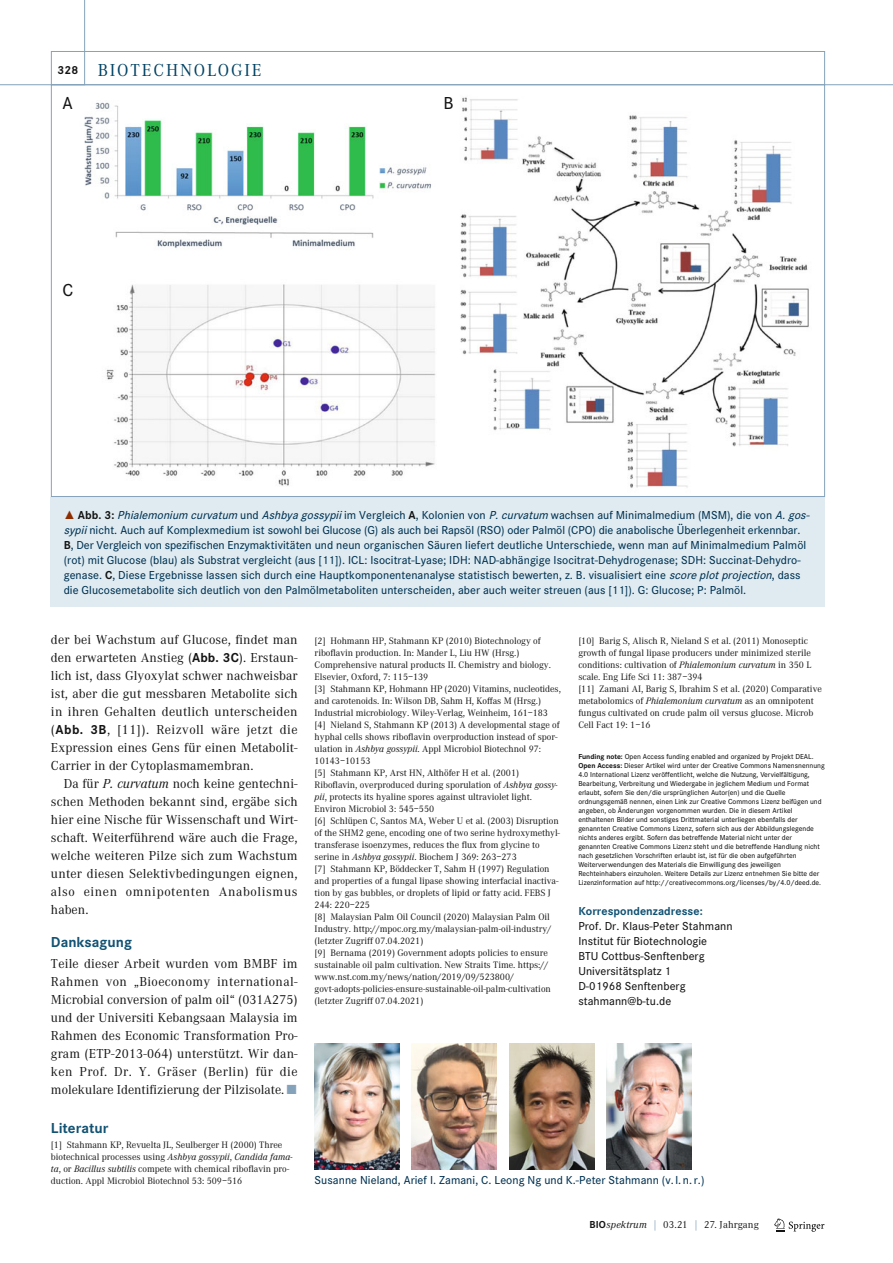
<style>
.page{position:relative;width:893px;height:1263px;background:#fff}
.page>*{position:absolute;margin:0;border:0;box-sizing:border-box;transform-origin:0 0}
.t1{font:18px "Corporate A";letter-spacing:.1em;color:#004264}
.t2{font:500 18px "Corporate S";color:#131413}
.t3{font:700 15px "Corporate S";color:#115273}
.t4{font:13.5px/18px "Corporate A";letter-spacing:.005em;color:#131413;text-align:justify}
.t5{font:500 12px/15px "Corporate S";letter-spacing:.005em;color:#003252}
.t6{font:500 12px/15px "Corporate S";letter-spacing:.005em;color:#131413}
.t7{font:700 12px "Corporate S";letter-spacing:.005em;color:#115273}
.t8{font:10.5px "Corporate A";letter-spacing:.015em;color:#131413}
.t9{font:9.75px/12px "Corporate A";letter-spacing:-.005em;color:#131413}
.t10{font:500 7.5px/9px "Corporate S";color:#131413}
.s1{font-family:"Corporate S";font-weight:700;font-size:12px;color:#131413}
.s2{font-family:"The Sans Expert";font-weight:400;color:#8d2d00}
.s3{font-weight:700;color:#131413}
.s4{font-style:italic}
.s5{font-family:"Corporate S";font-weight:700}
.s6{font-family:"The Sans Expert";color:#84a2ba}
.s7{font-weight:700}
.s8{color:#658ba6}
</style>
<div class="page">
<svg style="left:774px;top:1218px;width:50px;height:14px"></svg>
<div style="left:51px;top:497px;width:774px;height:109px;background:#dfebf1"></div>
<img style="left:84px;top:97px;width:725px;height:391px">
<img style="left:315px;top:1044px;width:85px;height:125px">
<img style="left:412px;top:1044px;width:85px;height:125px">
<img style="left:509px;top:1044px;width:85px;height:125px">
<img style="left:606px;top:1044px;width:85px;height:125px">
<svg style="left:0;top:0;width:85px;height:85px"></svg>
<div style="left:51px;top:51px;width:774px;height:34px;border:1px solid #84a2ba"></div>
<hr style="left:825px;top:84px;width:68px;height:1px;background:#84a2ba">
<h1 class="t1" style="left:58px;top:63px;width:206px"><span class="s1">328</span> BIOTECHNOLOGIE</h1>
<h1 class="t2" style="left:62px;top:96px;width:12px">A</h1>
<h1 class="t2" style="left:443px;top:96px;width:12px">B</h1>
<h1 class="t2" style="left:62px;top:284px;width:12px">C</h1>
<p class="t5" style="left:64px;top:508px;width:749px"><span class="s2">˚</span> <span class="s3">Abb. 3:</span> <span class="s4">Phialemonium curvatum</span> und <span class="s4">Ashbya gossypii</span>im Vergleich <span class="s3">A</span>, Kolonien von <span class="s4">P.curvatum</span> wachsen auf Minimalmedium (MSM), die von <span class="s4">A.gos&shy;sypii</span>nicht. Auch auf Komplexmedium ist sowohl bei Glucose (G) als auch bei Rapsöl (RSO) oder Palmöl (CPO) die anabolische Überlegenheit erkennbar.<br><span class="s3">B</span>, Der Vergleich von spezifischen Enzym aktivitäten und neun organischen Säuren liefert deutliche Unterschiede, wenn man auf Minimalmedium Palmöl (rot) mit Glucose (blau) als Substrat vergleicht (aus [11]). ICL: Isocitrat-Lyase; IDH: NAD-abhängige Isocitrat-Dehydrogenase; SDH: Succinat-Dehydro&shy;genase. <span class="s3">C</span>, Diese Ergebnisse lassen sich durch eine Hauptkomponentenanalyse statistisch bewerten, z. B. visualisiert eine <span class="s4">score plotprojection</span>, dass die Glucosemetabolite sich deutlich von den Palmölmetaboliten unterscheiden, aber auch weiter streuen (aus [11]). G: Glucose; P: Palmöl.</p>
<p class="t4" style="left:51px;top:632px;width:248px">der bei Wachstum auf Glucose, findet man den erwarteten Anstieg (<span class="s5">Abb. 3C</span>). Erstaun&shy;lich ist, dass Glyoxylat schwer nachweisbar ist, aber die gut messbaren Metabolite sich in ihren Gehalten deutlich unterscheiden (<span class="s5">Abb. 3B</span>, [11]). Reizvoll wäre jetzt die Expression eines Gens für einen Metabolit-Carrier in der Cytoplasmamembran.</p>
<p class="t4" style="left:51px;top:776px;width:248px;text-indent:13px">Da für <span class="s4">P. curvatum</span> noch keine gentechni&shy;schen Methoden bekannt sind, ergäbe sich hier eine Nische für Wissenschaft und Wirt&shy;schaft. Weiterführend wäre auch die Frage, welche weiteren Pilze sich zum Wachstum unter diesen Selektivbedingungen eignen, also einen omnipotenten Anabolismus haben.</p>
<h2 class="t3" style="left:51px;top:937px;width:83px">Danksagung</h2>
<p class="t4" style="left:51px;top:956px;width:248px">Teile dieser Arbeit wurden vom BMBF im Rahmen von „Bioeconomy international-Microbial conversion of palm oil“ (031A275) und der Universiti Kebangsaan Malaysia im Rahmen des Economic Transformation Pro&shy;gram (ETP-2013-064) unterstützt. Wir dan&shy;ken Prof. Dr. Y. Gräser (Berlin) für die moleku lare Identifizierung der Pilzisolate. <span class="s6">ó</span></p>
<h2 class="t3" style="left:51px;top:1123px;width:59px">Literatur</h2>
<p class="t9" style="left:51px;top:1140px;width:243px">[1] Stahmann KP, Revuelta JL, Seulberger H (2000) Three biotechnical processes using <span class="s4">Ashbya gossypii</span>, <span class="s4">Candida fama&shy;ta</span>, or <span class="s4">Bacillus subtilis</span> compete with chemical riboflavin pro&shy;duction. Appl Microbiol Biotechnol 53: 509–516</p>
<p class="t9" style="left:315px;top:636px;width:248px">[2] Hohmann HP, Stahmann KP (2010) Biotechnology of riboflavin production. In: Mander L, Liu HW (Hrsg.)<br>Comprehensive natural products II. Chemistry and biology.<br>Elsevier, Oxford, 7: 115–139<br>[3] Stahmann KP, Hohmann HP (2020) Vitamins, nucleotides, and carotenoids. In: Wilson DB, Sahm H, Koffas M (Hrsg.)<br>Industrial microbiology. Wiley-Verlag, Weinheim, 161–183 [4] Nieland S, Stahmann KP (2013) A developmental stage of hyphal cells shows riboflavin overproduction instead of spor&shy;ulation in <span class="s4">Ashbya gossypii</span>. Appl Microbiol Biotechnol 97:<br>10143–10153<br>[5] Stahmann KP, Arst HN, Althöfer H et al. (2001)<br>Riboflavin, overproduced during sporulation of <span class="s4">Ashbya gossy&shy;pii</span>, protects its hyaline spores against ultraviolet light.<br>Environ Microbiol 3: 545–550<br>[6] Schlüpen C, Santos MA, Weber U et al. (2003) Disruption of the SHM2 gene, encoding one of two serine hydroxymethyl&shy;transferase isoenzymes, reduces the flux from glycine to serine in <span class="s4">Ashbya gossypii</span>. Biochem J 369: 263–273<br>[7] Stahmann KP, Böddecker T, Sahm H (1997) Regulation and properties of a fungal lipase showing interfacial inactiva&shy;tion by gas bubbles, or droplets of lipid or fatty acid. FEBS J 244: 220–225<br>[8] Malaysian Palm Oil Council (2020) Malaysian Palm Oil Industry. http://mpoc.org.my/malaysian-palm-oil-industry/ (letzter Zugriff 07.04.2021)<br>[9] Bernama (2019) Government adopts policies to ensure sustainable oil palm cultivation. New Straits Time. https:// www.nst.com.my/news/nation/2019/09/523800/ govt-adopts-policies-ensure-sustainable-oil-palm-cultivation (letzter Zugriff 07.04.2021)</p>
<p class="t9" style="left:578px;top:636px;width:245px">[10] Barig S, Alisch R, Nieland S et al. (2011) Monoseptic growth of fungal lipase producers under minimized sterile conditions: cultivation of <span class="s4">Phialemonium curvatum</span> in 350 L scale. Eng Life Sci 11: 387–394<br>[11] Zamani AI, Barig S, Ibrahim S et al. (2020) Comparative metabolomics of <span class="s4">Phialemonium curvatum</span> as an omnipotent fungus cultivated on crude palm oil versus glucose. Microb Cell Fact 19: 1–16</p>
<p class="t10" style="left:578px;top:752px;width:248px"><span class="s7">Funding note:</span> Open Access funding enabled and organized by Projekt DEAL.<br><span class="s7">Open Access:</span> Dieser Artikel wird unter der Creative Commons Namensnennung 4.0 International Lizenz veröffentlicht, welche die Nutzung, Vervielfältigung, Bearbeitung, Verbreitung und Wiedergabe in jeglichem Medium und Format erlaubt, sofern Sie den/die ursprünglichen Autor(en) und die Quelle ordnungsgemäß nennen, einen Link zur Creative Commons Lizenz beifügen und ange ben, ob Änderungen vorgenommen wurden. Die in diesem Artikel enthaltenen Bilder und sonstiges Drittmaterial unterliegen ebenfalls der genannten Creative Commons Lizenz, sofern sich aus der Abbildungslegende nichts anderes ergibt. Sofern das betreffende Material nicht unter der genannten Creative Commons Lizenz steht und die betreffende Handlung nicht nach gesetzlichen Vorschriften erlaubt ist, ist für die oben aufgeführten Weiterverwendungen des Materials die Einwilligung des jeweiligen Rechteinhabers einzuholen. Weitere Details zur Lizenz entnehmen Sie bitte der Lizenzinformation auf http://creativecommons.org/licenses/by/4.0/deed.de.</p>
<p class="t7" style="left:578px;top:906px;width:126px">Korrespondenzadresse:</p>
<p class="t6" style="left:578px;top:919px;width:156px">Prof. Dr. Klaus-Peter Stahmann<br>Institut für Biotechnologie<br>BTU Cottbus-Senftenberg<br>Universitätsplatz 1<br>D-01968 Senftenberg stahmann@b-tu.de</p>
<p class="t5" style="left:315px;top:1174px;width:391px">Susanne Nieland, Arief I. Zamani, C. Leong Ng und K.-Peter Stahmann (v. l. n. r.)</p>
<p class="t8" style="left:589px;top:1221px;width:171px"><span class="s5">BIO</span><span class="s4">spektrum</span> <span class="s8">|</span> 03.21 <span class="s8">|</span> 27. Jahrgang</p>
</div>
